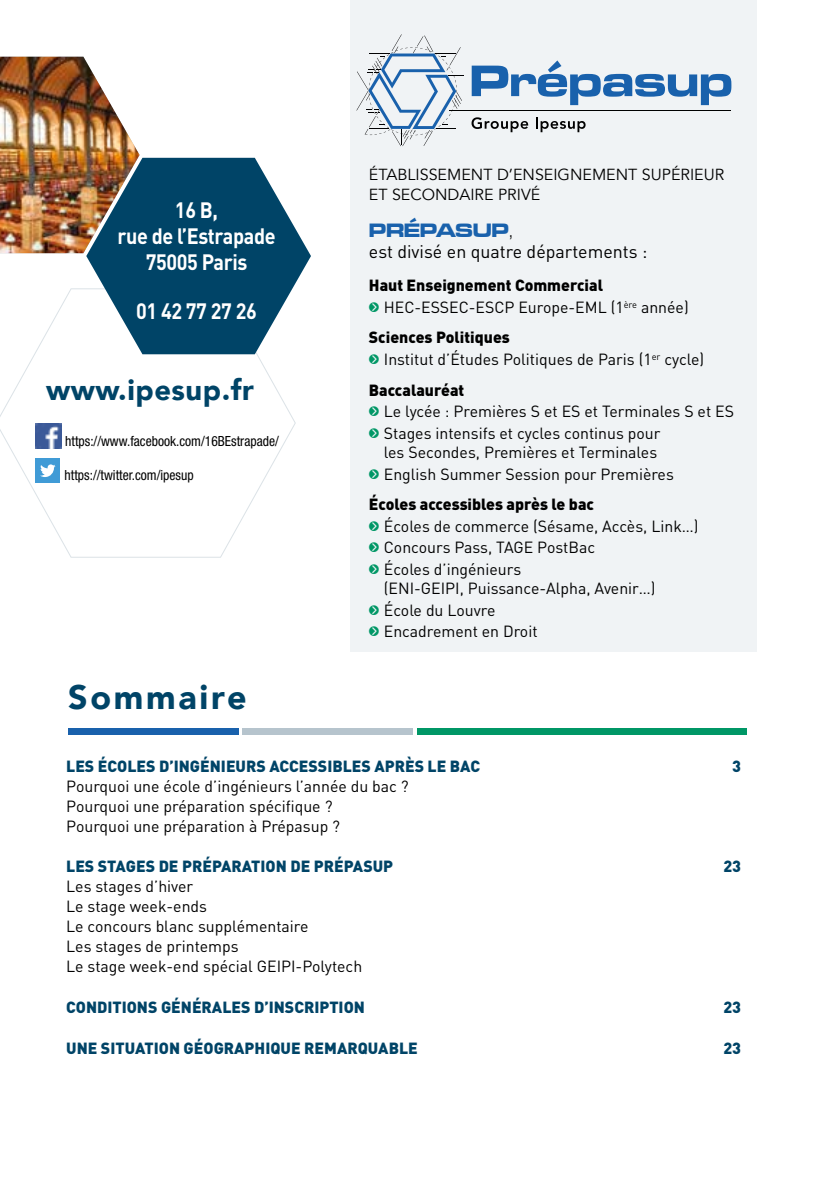
<style>
.page{position:relative;width:840px;height:1191px;background:#fff}
.page>*{position:absolute;margin:0;border:0;box-sizing:border-box;transform-origin:0 0}
.t1{font:900 34px "Avenir";letter-spacing:.08em;color:#004467}
.t2{font:900 29px "Avenir";letter-spacing:.02em;color:#004467}
.t3{font:700 22px/26px "DIN";letter-spacing:-.02em;color:#fff;text-align:center;scale:.9 1}
.t4{font:20px "Microgramma D Bold Exte";letter-spacing:-.01em;color:#1961ac}
.t5{font:18px "DIN";color:#000}
.t6{font:16px/21.6px "DIN";color:#000}
.t7{font:900 16px "DIN";color:#004467}
.t8{font:16px/19.2px "Avenir";color:#000}
.t9{font:condensed 14px "Helvetica Neue";color:#000}
.s1{font-family:"Helvetica Neue";font-weight:300;font-stretch:condensed;font-size:18px;color:#000}
.s2{font-weight:900}
.s3{font-family:"KG Arrows";font-size:18px;color:#009766}
</style>
<div class="page">
<svg style="left:0;top:288px;width:296px;height:270px"></svg>
<img style="left:36px;top:423px;width:25px;height:25px">
<div style="left:35px;top:458px;width:25px;height:25px;background:#409bd6"></div>
<svg style="left:40px;top:464px;width:16px;height:13px"></svg>
<div style="left:69px;top:728px;width:170px;height:7px;background:#1961ac"></div>
<div style="left:242px;top:728px;width:170px;height:7px;background:#b6c4cd"></div>
<div style="left:417px;top:728px;width:329px;height:7px;background:#009766"></div>
<svg style="left:86px;top:158px;width:225px;height:196px;fill:#004467"></svg>
<img style="left:0;top:57px;width:139px;height:196px">
<div style="left:350px;top:0;width:406px;height:652px;background:#f0f3f5"></div>
<svg style="left:356px;top:34px;width:107px;height:112px"></svg>
<hr style="left:449px;top:110px;width:281px;height:1px;background:#000">
<svg style="left:471px;top:60px;width:260px;height:45px"></svg>
<svg style="left:471px;top:117px;width:57px;height:15px"></svg>
<svg style="left:536px;top:118px;width:49px;height:14px"></svg>
<h3 class="t3" style="left:117px;top:196px;width:177px">16 B,<br>rue de l’Estrapade<br>75005 Paris</h3>
<h3 class="t3" style="left:136px;top:297px;width:136px">01 42 77 27 26</h3>
<h2 class="t2" style="left:46px;top:365px;width:209px">www.ipesup.fr</h2>
<p class="t9" style="left:65px;top:432px;width:215px">https://www.facebook.com/16BEstrapade/</p>
<p class="t9" style="left:65px;top:467px;width:130px">https://twitter.com/ipesup</p>
<h1 class="t1" style="left:68px;top:668px;width:180px">Sommaire</h1>
<p class="t8" style="left:369px;top:166px;width:356px">ÉTABLISSEMENT D’ENSEIGNEMENT SUPÉRIEUR<br>ET SECONDAIRE PRIVÉ</p>
<p class="t4" style="left:369px;top:217px;width:145px">PRÉPASUP<span class="s1">,</span></p>
<p class="t5" style="left:369px;top:241px;width:280px">est divisé en quatre départements :</p>
<p class="t6" style="left:369px;top:274px;width:321px"><span class="s2">Haut Enseignement Commercial<br></span><span class="s3">u</span> HEC-ESSEC-ESCP Europe-EML (1<sup>ère</sup> année)</p>
<p class="t6" style="left:369px;top:326px;width:337px"><span class="s2">Sciences Politiques<br></span><span class="s3">u</span> Institut d’Études Politiques de Paris (1<sup>er</sup> cycle)</p>
<p class="t6" style="left:369px;top:379px;width:366px"><span class="s2">Baccalauréat<br></span><span class="s3">u</span> Le lycée : Premières S et ES et Terminales S et ES <span class="s3">u</span> Stages intensifs et cycles continus pour</p>
<p class="t6" style="left:369px;top:441px;width:306px;text-align:center">les Secondes, Premières et Terminales<br><span class="s3">u</span> English Summer Session pour Premières</p>
<p class="t6" style="left:369px;top:493px;width:331px"><span class="s2">Écoles accessibles après le bac<br></span><span class="s3">u</span> Écoles de commerce (Sésame, Accès, Link…) <span class="s3">u</span> Concours Pass, TAGE PostBac<br><span class="s3">u</span> Écoles d’ingénieurs</p>
<p class="t6" style="left:369px;top:577px;width:288px;text-indent:15px">(ENI-GEIPI, Puissance-Alpha, Avenir…) <span class="s3">u</span> École du Louvre<br><span class="s3">u</span> Encadrement en Droit</p>
<p class="t7" style="left:66px;top:755px;width:415px">LES ÉCOLES D’INGÉNIEURS ACCESSIBLES APRÈS LE BAC</p>
<p class="t7" style="left:731px;top:755px;width:10px">3</p>
<p class="t6" style="left:66px;top:775px;width:344px;line-height:20px">Pourquoi une école d’ingénieurs l’année du bac ?<br>Pourquoi une préparation spécifique ?<br>Pourquoi une préparation à Prépasup ?</p>
<p class="t7" style="left:66px;top:856px;width:328px">LES STAGES DE PRÉPARATION DE PRÉPASUP</p>
<p class="t7" style="left:723px;top:856px;width:19px">23</p>
<p class="t6" style="left:66px;top:876px;width:297px;line-height:20px">Les stages d’hiver<br>Le stage week-ends<br>Le concours blanc supplémentaire<br>Les stages de printemps<br>Le stage week-end spécial GEIPI-Polytech</p>
<p class="t7" style="left:66px;top:996px;width:300px">CONDITIONS GÉNÉRALES D’INSCRIPTION</p>
<p class="t7" style="left:723px;top:996px;width:19px">23</p>
<p class="t7" style="left:66px;top:1037px;width:353px">UNE SITUATION GÉOGRAPHIQUE REMARQUABLE</p>
<p class="t7" style="left:723px;top:1037px;width:19px">23</p>
</div>
